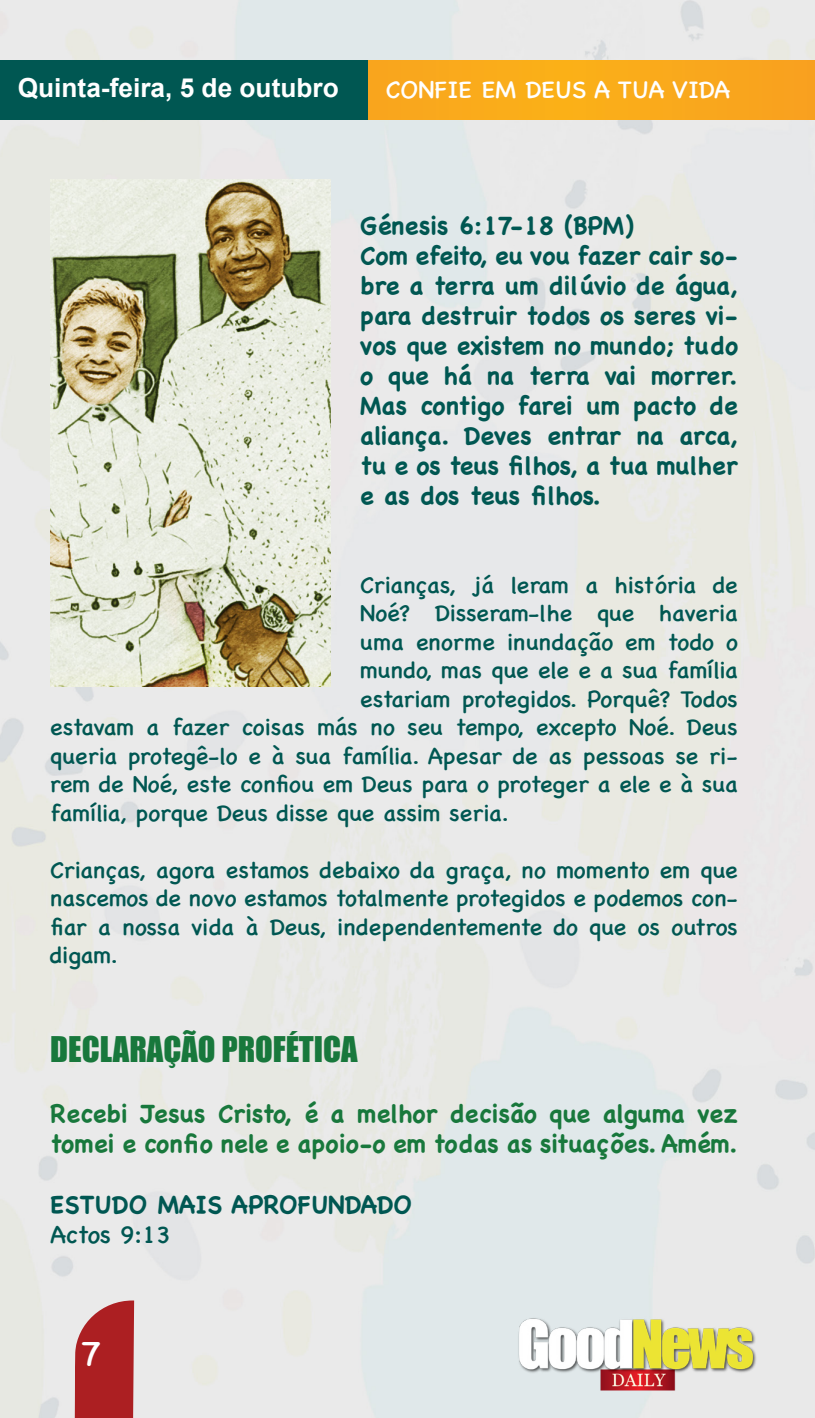
<style>
.page{position:relative;width:815px;height:1418px;background:#fff}
.page>*{position:absolute;margin:0;border:0;box-sizing:border-box;transform-origin:0 0}
.t1{font:35px "Chalkboard SE";color:#fff}
.t2{font:32.5px "Impact";color:#18783c}
.t3{font:700 26.25px "Arial";color:#fff}
.t4{font:700 25px/30px "Chalkboard SE";color:#005752;text-align:justify}
.t5{font:700 25px/30px "Chalkboard SE";color:#18783c}
.t6{font:25px "Chalkboard SE";color:#fff}
.t7{font:25px "Chalkboard SE";letter-spacing:-.015em;color:#005752}
.t8{font:23.75px/28.5px "Chalkboard SE";color:#005752;text-align:justify}
</style>
<div class="page">
<img style="left:0;top:0;width:815px;height:1417px">
<div style="left:139px;top:60px;width:676px;height:60px;background:#faa91c"></div>
<div style="left:0;top:60px;width:368px;height:60px;background:#005752"></div>
<svg style="left:73px;top:1300px;width:61px;height:117px;background:#b43b3e"></svg>
<img style="left:516px;top:1316px;width:243px;height:76px">
<img style="left:50px;top:179px;width:280px;height:508px">
<p class="t3" style="left:18px;top:70px;width:322px">Quinta-feira, 5 de outubro</p>
<p class="t6" style="left:386px;top:68px;width:346px">CONFIE EM DEUS A TUA VIDA</p>
<p class="t4" style="left:360px;top:210px;width:275px">Génesis 6:17-18 (BPM)</p>
<p class="t4" style="left:360px;top:240px;width:379px">Com efeito, eu vou fazer cair so&shy;bre a terra um dilúvio de água, para destruir todos os seres vi&shy;vos que existem no mundo; tudo o que há na terra vai morrer.<br>Mas contigo farei um pacto de aliança. Deves entrar na arca, tu e os teus filhos, a tua mulher e as dos teus filhos.</p>
<p class="t8" style="left:360px;top:569px;width:379px">Crianças, já leram a história de</p>
<p class="t8" style="left:360px;top:597px;width:379px">Noé? Disseram-lhe que haveria</p>
<p class="t8" style="left:360px;top:626px;width:379px">uma enorme inundação em todo o</p>
<p class="t8" style="left:360px;top:654px;width:379px">mundo, mas que ele e a sua família</p>
<p class="t8" style="left:360px;top:683px;width:379px">estariam protegidos. Porquê? Todos</p>
<p class="t8" style="left:50px;top:711px;width:689px">estavam a fazer coisas más no seu tempo, excepto Noé. Deus</p>
<p class="t8" style="left:50px;top:740px;width:689px">queria protegê-lo e à sua família. Apesar de as pessoas se ri-</p>
<p class="t8" style="left:50px;top:768px;width:689px">rem de Noé, este confiou em Deus para o proteger a ele e à sua</p>
<p class="t8" style="left:50px;top:797px;width:460px">família, porque Deus disse que assim seria.</p>
<p class="t8" style="left:50px;top:854px;width:689px">Crianças, agora estamos debaixo da graça, no momento em que nascemos de novo estamos totalmente protegidos e podemos con&shy;fiar a nossa vida à Deus, independentemente do que os outros digam.</p>
<p class="t2" style="left:50px;top:1024px;width:309px">DECLARAÇÃO PROFÉTICA</p>
<p class="t5" style="left:50px;top:1098px;width:689px">Recebi Jesus Cristo, é a melhor decisão que alguma vez tomei e confio nele e apoio-o em todas as situações. Amém.</p>
<p class="t4" style="left:50px;top:1188px;width:364px">ESTUDO MAIS APROFUNDADO</p>
<p class="t7" style="left:50px;top:1212px;width:122px">Actos 9:13</p>
<h1 class="t1" style="left:82px;top:1322px;width:21px">7</h1>
</div>
